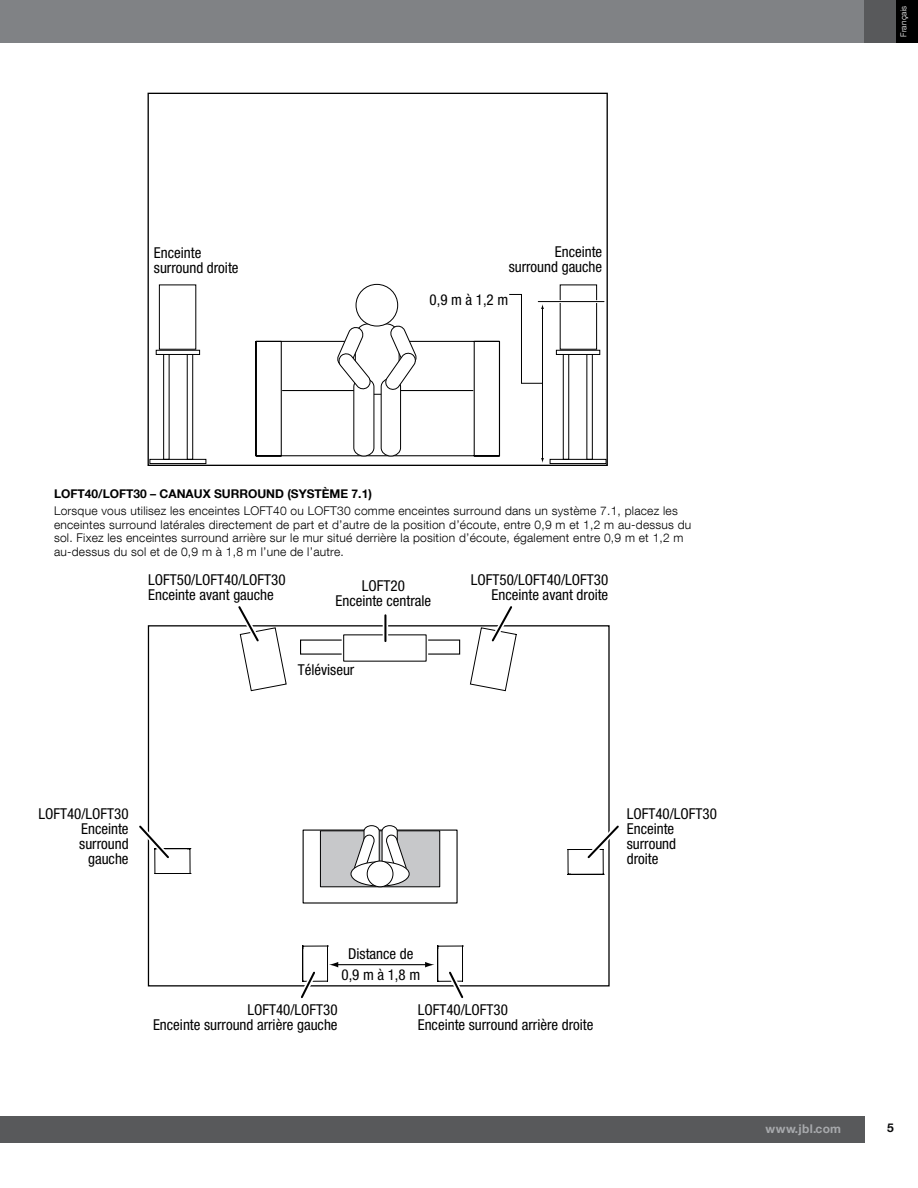
<style>
.page{position:relative;width:918px;height:1188px;background:#fff}
.page>*{position:absolute;margin:0;border:0;box-sizing:border-box;transform-origin:0 0}
.t1{font:condensed 15px/15px "Helvetica Neue";color:#000}
.t2{font:300 12px/13.5px "Helvetica Neue LT Com";letter-spacing:.02em;color:#000}
.t3{font:700 12px "Helvetica Neue LT Com";color:#000}
.t4{font:700 12px "Helvetica Neue LT Com";letter-spacing:.025em;color:#a7a9ac}
.t5{font:700 12px "Helvetica Neue LT Com";color:#0a0a0b}
.t6{font:300 8.25px "Helvetica Neue LT Com";letter-spacing:.025em;color:#fff}
</style>
<div class="page">
<div style="left:0;top:1116px;width:864px;height:27px;background:#58595b"></div>
<div style="left:0;top:0;width:864px;height:43px;background:#808285"></div>
<div style="left:864px;top:0;width:33px;height:43px;background:#58595b"></div>
<div style="left:896px;top:0;width:22px;height:43px;background:#000"></div>
<div style="left:356px;top:284px;width:42px;height:42px;border:1px solid #000;border-radius:50%"></div>
<svg style="left:255px;top:325px;width:246px;height:132px"></svg>
<div style="left:560px;top:285px;width:37px;height:65px;border:1px solid #000"></div>
<svg style="left:550px;top:459px;width:56px;height:5px"></svg>
<svg style="left:563px;top:355px;width:30px;height:105px"></svg>
<svg style="left:556px;top:350px;width:44px;height:5px"></svg>
<div style="left:159px;top:285px;width:37px;height:65px;border:1px solid #000"></div>
<svg style="left:150px;top:459px;width:56px;height:5px"></svg>
<svg style="left:163px;top:355px;width:30px;height:105px"></svg>
<svg style="left:156px;top:350px;width:44px;height:5px"></svg>
<hr style="left:538px;top:300px;width:66px;height:3px;background:#fff">
<hr style="left:538px;top:301px;width:66px;height:1px;background:#000">
<hr style="left:542px;top:308px;width:1px;height:96px;background:#000">
<hr style="left:542px;top:401px;width:1px;height:58px;background:#000">
<svg style="left:509px;top:294px;width:35px;height:90px"></svg>
<svg style="left:154px;top:648px;width:450px;height:339px"></svg>
<div style="left:343px;top:634px;width:84px;height:28px;background:#fff"></div>
<svg style="left:232px;top:606px;width:287px;height:42px"></svg>
<svg style="left:581px;top:819px;width:38px;height:46px"></svg>
<svg style="left:295px;top:962px;width:175px;height:37px"></svg>
<svg style="left:139px;top:819px;width:37px;height:46px"></svg>
<p class="t6" style="left:898px;top:37px;width:33px;rotate:-90deg">Français</p>
<p class="t1" style="left:154px;top:245px;width:86px">Enceinte surround droite</p>
<p class="t1" style="left:509px;top:244px;width:95px;text-align:right">Enceinte surround gauche</p>
<p class="t1" style="left:430px;top:292px;width:80px">0,9 m à 1,2 m</p>
<p class="t3" style="left:54px;top:486px;width:124px">LOFT40/LOFT30 – CANA</p>
<p class="t3" style="left:194px;top:486px;width:47px">UX SURRO</p>
<p class="t3" style="left:257px;top:486px;width:116px">UND (SYSTÈME 7.1)</p>
<p class="t2" style="left:54px;top:504px;width:639px">Lorsque vous utilisez les enceintes LOFT40 ou LOFT30 comme enceintes surround dans un système 7.1, placez les enceintes surround latérales directement de part et d’autre de la position d’écoute, entre 0,9 m et 1,2 m au-dessus du sol. Fixez les enceintes surround arrière sur le mur situé derrière la position d’écoute, également entre 0,9 m et 1,2 m au-dessus du sol et de 0,9 m à 1,8 m l’une de l’autre.</p>
<p class="t1" style="left:148px;top:572px;width:139px">LOFT50/LOFT40/LOFT30<br>Enceinte avant gauche</p>
<p class="t1" style="left:335px;top:578px;width:97px;text-align:center">LOFT20<br>Enceinte centrale</p>
<p class="t1" style="left:471px;top:572px;width:139px;text-align:right">LOFT50/LOFT40/LOFT30<br>Enceinte avant droite</p>
<p class="t1" style="left:298px;top:662px;width:58px">Téléviseur</p>
<p class="t1" style="left:38px;top:806px;width:92px;text-align:right">LOFT40/LOFT30<br>Enceinte surround gauche</p>
<p class="t1" style="left:627px;top:806px;width:92px">LOFT40/LOFT30<br>Enceinte surround<br>droite</p>
<p class="t1" style="left:341px;top:942px;width:80px;line-height:21.8px;text-align:center">Distance de<br>0,9 m à 1,8 m</p>
<p class="t1" style="left:153px;top:1002px;width:186px;text-align:right">LOFT40/LOFT30<br>Enceinte surround arrière gauche</p>
<p class="t1" style="left:418px;top:1002px;width:177px">LOFT40/LOFT30<br>Enceinte surround arrière droite</p>
<p class="t4" style="left:765px;top:1121px;width:77px">WWW.JBL.COM</p>
<p class="t5" style="left:887px;top:1120px;width:8px">5</p>
</div>
